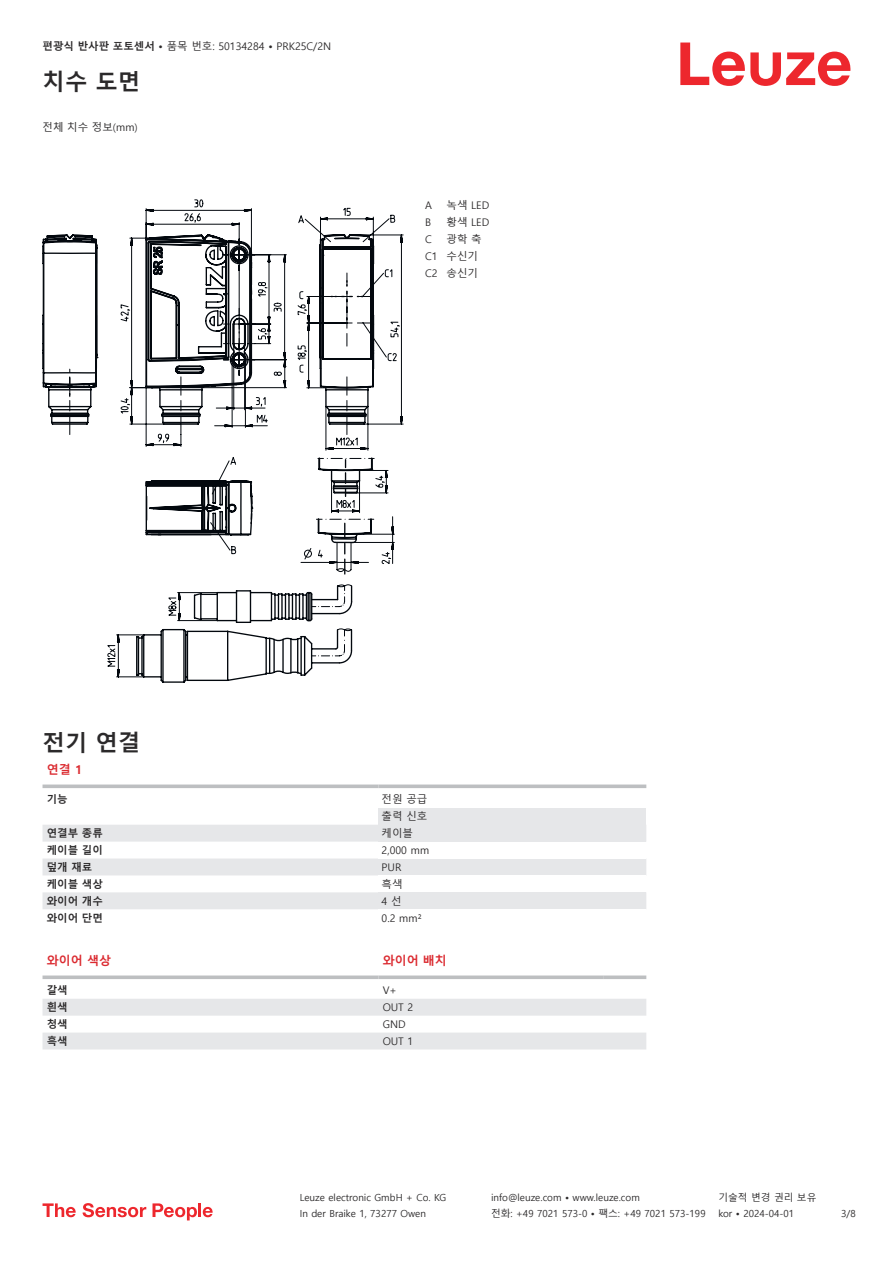
<style>
.page{position:relative;width:893px;height:1263px;background:#fff}
.page>*{position:absolute;margin:0;border:0;box-sizing:border-box;transform-origin:0 0}
.t1{font:700 22.5px "Malgun Gothic";color:#2b292a}
.t2{font:700 12px "Malgun Gothic";color:#db2a30}
.t3{font:10.5px/17px "Malgun Gothic";color:#2b292a}
.t4{font:700 10.5px "Malgun Gothic";color:#2b292a}
.t5{font:9.75px "Malgun Gothic";color:#2b292a}
.s1{font-weight:700}
</style>
<div class="page">
<svg style="left:680px;top:43px;width:170px;height:43px"></svg>
<svg style="left:43px;top:825px;width:335px;height:84px;fill:#e6e7e9"></svg>
<svg style="left:43px;top:784px;width:335px;height:4px"></svg>
<svg style="left:378px;top:784px;width:268px;height:4px"></svg>
<div style="left:378px;top:808px;width:268px;height:17px;background:#e6e7e9"></div>
<div style="left:378px;top:825px;width:268px;height:17px;background:#e6e7e9"></div>
<div style="left:378px;top:858px;width:268px;height:17px;background:#e6e7e9"></div>
<div style="left:378px;top:892px;width:268px;height:17px;background:#e6e7e9"></div>
<svg style="left:43px;top:999px;width:603px;height:50px"></svg>
<svg style="left:43px;top:975px;width:335px;height:4px"></svg>
<svg style="left:378px;top:975px;width:226px;height:4px"></svg>
<svg style="left:604px;top:975px;width:42px;height:4px"></svg>
<svg style="left:43px;top:1203px;width:33px;height:14px"></svg>
<svg style="left:83px;top:1203px;width:63px;height:14px"></svg>
<svg style="left:153px;top:1203px;width:44px;height:17px"></svg>
<hr style="left:198px;top:1203px;width:3px;height:14px;background:#ed272d">
<svg style="left:203px;top:1207px;width:10px;height:10px"></svg>
<svg style="left:43px;top:234px;width:203px;height:449px"></svg>
<svg style="left:105px;top:207px;width:298px;height:471px"></svg>
<svg style="left:144px;top:233px;width:220px;height:382px"></svg>
<svg style="left:69px;top:200px;width:279px;height:247px"></svg>
<p class="t3" style="left:43px;top:38px;width:290px"><span class="s1">편광식 반사판 포토센서 •</span> 품목 번호: 50134284 <span class="s1">•</span> PRK25C/2N</p>
<h1 class="t1" style="left:43px;top:69px;width:99px">치수 도면</h1>
<p class="t3" style="left:43px;top:118px;width:97px">전체 치수 정보(mm)</p>
<p class="t3" style="left:425px;top:197px;width:8px">A</p>
<p class="t3" style="left:447px;top:197px;width:44px">녹색 LED</p>
<p class="t3" style="left:425px;top:214px;width:8px">B</p>
<p class="t3" style="left:447px;top:214px;width:44px">황색 LED</p>
<p class="t3" style="left:425px;top:231px;width:8px">C</p>
<p class="t3" style="left:425px;top:231px;width:58px;text-indent:21px">광학 축<br>C1 수신기<br>C2 송신기</p>
<h1 class="t1" style="left:43px;top:729px;width:99px">전기 연결</h1>
<p class="t2" style="left:47px;top:762px;width:37px">연결 1</p>
<p class="t4" style="left:47px;top:793px;width:22px">기능</p>
<p class="t3" style="left:382px;top:791px;width:47px">전원 공급 출력 신호</p>
<p class="t4" style="left:47px;top:827px;width:58px">연결부 종류</p>
<p class="t3" style="left:382px;top:825px;width:33px">케이블</p>
<p class="t4" style="left:47px;top:844px;width:58px">케이블 길이</p>
<p class="t3" style="left:382px;top:842px;width:49px">2,000 mm</p>
<p class="t4" style="left:47px;top:861px;width:47px">덮개 재료</p>
<p class="t3" style="left:382px;top:859px;width:21px">PUR</p>
<p class="t4" style="left:47px;top:878px;width:58px">케이블 색상</p>
<p class="t3" style="left:382px;top:876px;width:22px">흑색</p>
<p class="t4" style="left:47px;top:894px;width:58px">와이어 개수</p>
<p class="t3" style="left:382px;top:892px;width:21px">4 선</p>
<p class="t4" style="left:47px;top:911px;width:58px">와이어 단면</p>
<p class="t3" style="left:382px;top:909px;width:41px">0.2 mm²</p>
<p class="t2" style="left:47px;top:953px;width:66px">와이어 색상</p>
<p class="t2" style="left:383px;top:953px;width:66px">와이어 배치</p>
<p class="t4" style="left:47px;top:984px;width:22px">갈색</p>
<p class="t3" style="left:383px;top:982px;width:16px">V+</p>
<p class="t4" style="left:47px;top:1001px;width:22px">흰색</p>
<p class="t3" style="left:383px;top:999px;width:32px">OUT 2</p>
<p class="t4" style="left:47px;top:1018px;width:22px">청색</p>
<p class="t3" style="left:383px;top:1016px;width:24px">GND</p>
<p class="t4" style="left:47px;top:1035px;width:22px">흑색</p>
<p class="t3" style="left:383px;top:1033px;width:32px">OUT 1</p>
<p class="t5" style="left:300px;top:1192px;width:148px">Leuze electronic GmbH + Co. KG</p>
<p class="t5" style="left:491px;top:1192px;width:150px">info@leuze.com • www.leuze.com</p>
<p class="t5" style="left:718px;top:1192px;width:100px">기술적 변경 권리 보유</p>
<p class="t5" style="left:300px;top:1208px;width:128px">In der Braike 1, 73277 Owen</p>
<p class="t5" style="left:491px;top:1208px;width:216px">전화: +49 7021 573-0 • 팩스: +49 7021 573-199</p>
<p class="t5" style="left:718px;top:1208px;width:77px">kor • 2024-04-01</p>
<p class="t5" style="left:841px;top:1208px;width:16px">3/8</p>
</div>
